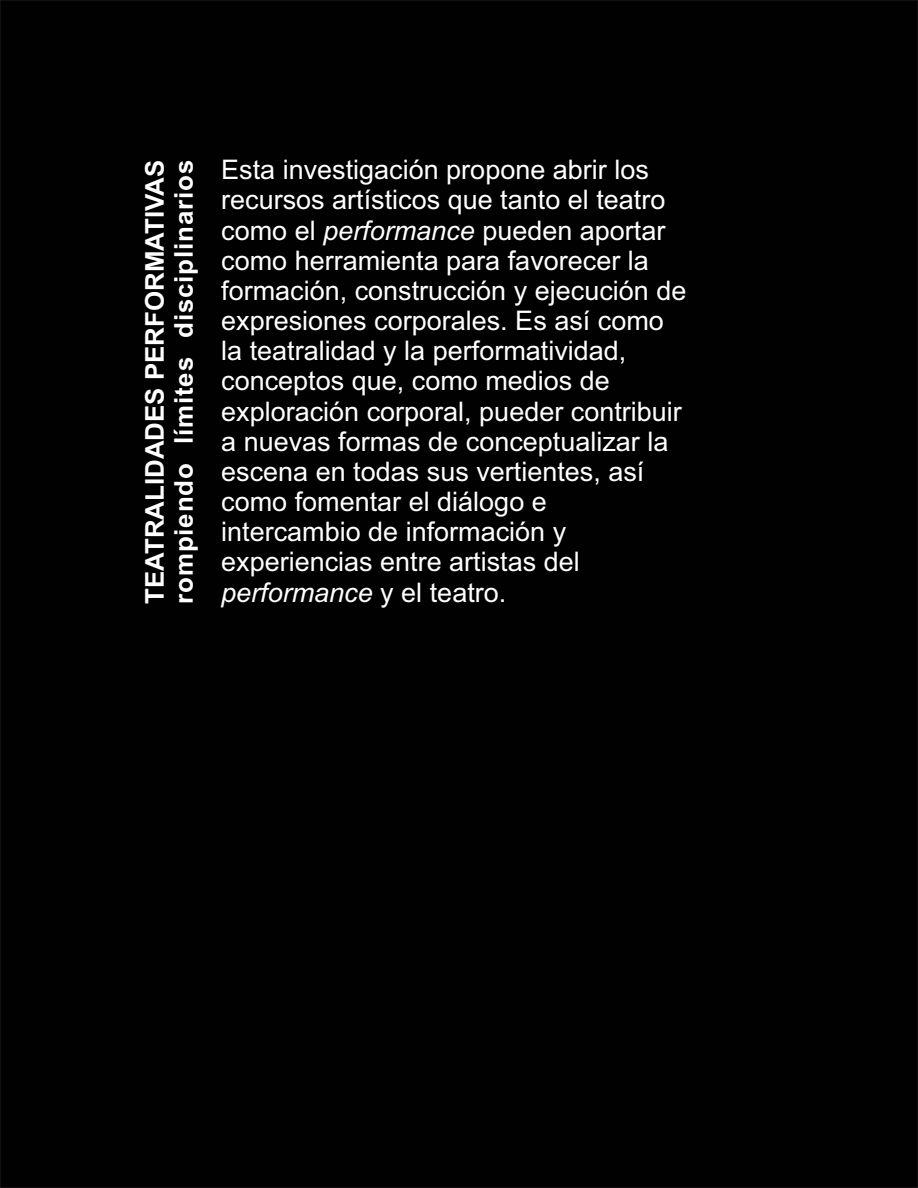
<style>
.page{position:relative;width:918px;height:1188px;background:#fff}
.page>*{position:absolute;margin:0;border:0;box-sizing:border-box;transform-origin:0 0}
.t1{font:27px/30.2px "Arial";color:#fff}
.t2{font:italic 27px "Arial";color:#fff}
.t3{font:700 25.8px/29px "Arial";letter-spacing:.035em;color:#fff}
.s1{font-style:italic}
.s2{font-style:normal}
</style>
<div class="page">
<div style="left:0;top:0;width:918px;height:1188px;background:#010101;border:1px solid #231f20"></div>
<p class="t3" style="left:143px;top:604px;width:446px;rotate:-90deg">TEATRALIDADES PERFORMATIVAS rompiendo límites disciplinarios</p>
<p class="t1" style="left:221px;top:157px;width:467px">Esta investigación propone abrir los recursos artísticos que tanto el teatro como el <span class="s1">performance</span> pueden aportar como herramienta para favorecer la formación, construcción y ejecución de expresiones corporales. Es así como la teatralidad y la performatividad, conceptos que, como medios de exploración corporal, pueder contribuir a nuevas formas de conceptualizar la escena en todas sus vertientes, así como fomentar el diálogo e intercambio de información y experiencias entre artistas del</p>
<p class="t2" style="left:221px;top:582px;width:287px">performance <span class="s2">y el teatro.</span></p>
</div>
